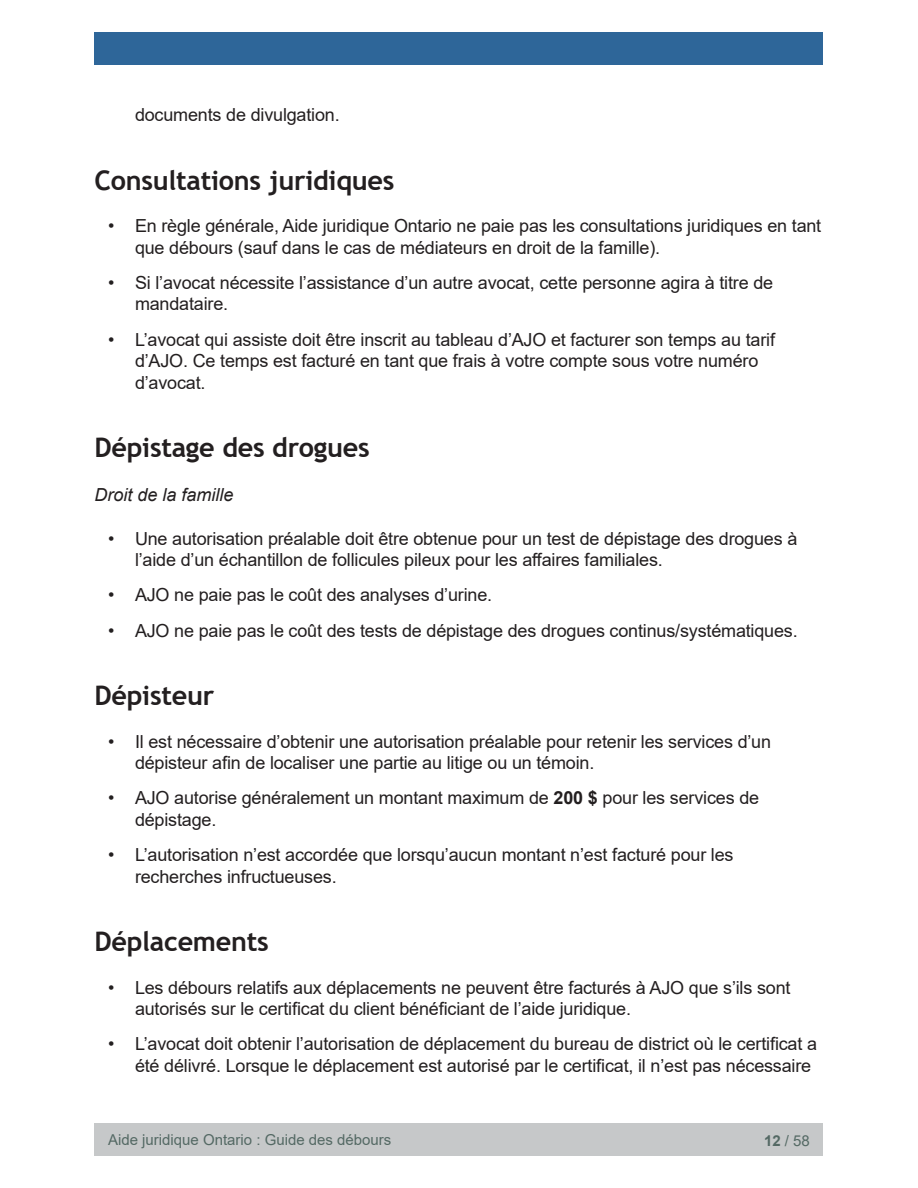
<style>
.page{position:relative;width:918px;height:1188px;background:#fff}
.page>*{position:absolute;margin:0;border:0;box-sizing:border-box;transform-origin:0 0}
.Heading_3{font:700 27px "Trebuchet MS";letter-spacing:-.01em;color:#231f20}
.t1{font:18px/21.6px "Arial";letter-spacing:-.01em;color:#231f20}
.t2{font:italic 18px "Arial";color:#231f20}
.t3{font:15px "Arial";color:#546964}
.s1{font-weight:700}
</style>
<div class="page">
<div style="left:94px;top:1123px;width:730px;height:33px;background:#c6c8c9"></div>
<div style="left:94px;top:32px;width:730px;height:33px;background:#2e6699"></div>
<p class="t1" style="left:135px;top:104px;width:206px">documents de divulgation.</p>
<h3 class="Heading_3" style="left:94px;top:163px;width:301px">Consultations juridiques</h3>
<p class="t1" style="left:135px;top:215px;width:688px;text-indent:-27px">• En règle générale, Aide juridique Ontario ne paie pas les consultations juridiques en tant que débours (sauf dans le cas de médiateurs en droit de la famille).</p>
<p class="t1" style="left:135px;top:272px;width:640px;text-indent:-27px">• Si l’avocat nécessite l’assistance d’un autre avocat, cette personne agira à titre de mandataire.</p>
<p class="t1" style="left:135px;top:328px;width:642px;text-indent:-27px">• L’avocat qui assiste doit être inscrit au tableau d’AJO et facturer son temps au tarif d’AJO. Ce temps est facturé en tant que frais à votre compte sous votre numéro d’avocat.</p>
<h3 class="Heading_3" style="left:94px;top:431px;width:277px">Dépistage des drogues</h3>
<p class="t2" style="left:94px;top:483px;width:141px">Droit de la famille</p>
<p class="t1" style="left:135px;top:527px;width:664px;text-indent:-27px">• Une autorisation préalable doit être obtenue pour un test de dépistage des drogues à l’aide d’un échantillon de follicules pileux pour les affaires familiales.</p>
<p class="t1" style="left:108px;top:584px;width:386px">• AJO ne paie pas le coût des analyses d’urine.</p>
<p class="t1" style="left:108px;top:619px;width:691px">• AJO ne paie pas le coût des tests de dépistage des drogues continus/systématiques.</p>
<h3 class="Heading_3" style="left:94px;top:678px;width:121px">Dépisteur</h3>
<p class="t1" style="left:135px;top:730px;width:638px;text-indent:-27px">• Il est nécessaire d’obtenir une autorisation préalable pour retenir les services d’un dépisteur afin de localiser une partie au litige ou un témoin.</p>
<p class="t1" style="left:135px;top:787px;width:626px;text-indent:-27px">• AJO autorise généralement un montant maximum de <span class="s1">200 $</span> pour les services de dépistage.</p>
<p class="t1" style="left:135px;top:844px;width:600px;text-indent:-27px">• L’autorisation n’est accordée que lorsqu’aucun montant n’est facturé pour les recherches infructueuses.</p>
<h3 class="Heading_3" style="left:94px;top:924px;width:176px">Déplacements</h3>
<p class="t1" style="left:135px;top:976px;width:657px;text-indent:-27px">• Les débours relatifs aux déplacements ne peuvent être facturés à AJO que s’ils sont autorisés sur le certificat du client bénéficiant de l’aide juridique.</p>
<p class="t1" style="left:135px;top:1033px;width:684px;text-indent:-27px">• L’avocat doit obtenir l’autorisation de déplacement du bureau de district où le certificat a été délivré. Lorsque le déplacement est autorisé par le certificat, il n’est pas nécessaire</p>
<p class="t3" style="left:108px;top:1129px;width:285px">Aide juridique Ontario : Guide des débours</p>
<p class="t3" style="left:764px;top:1130px;width:47px"><span class="s1">12</span> / 58</p>
</div>
